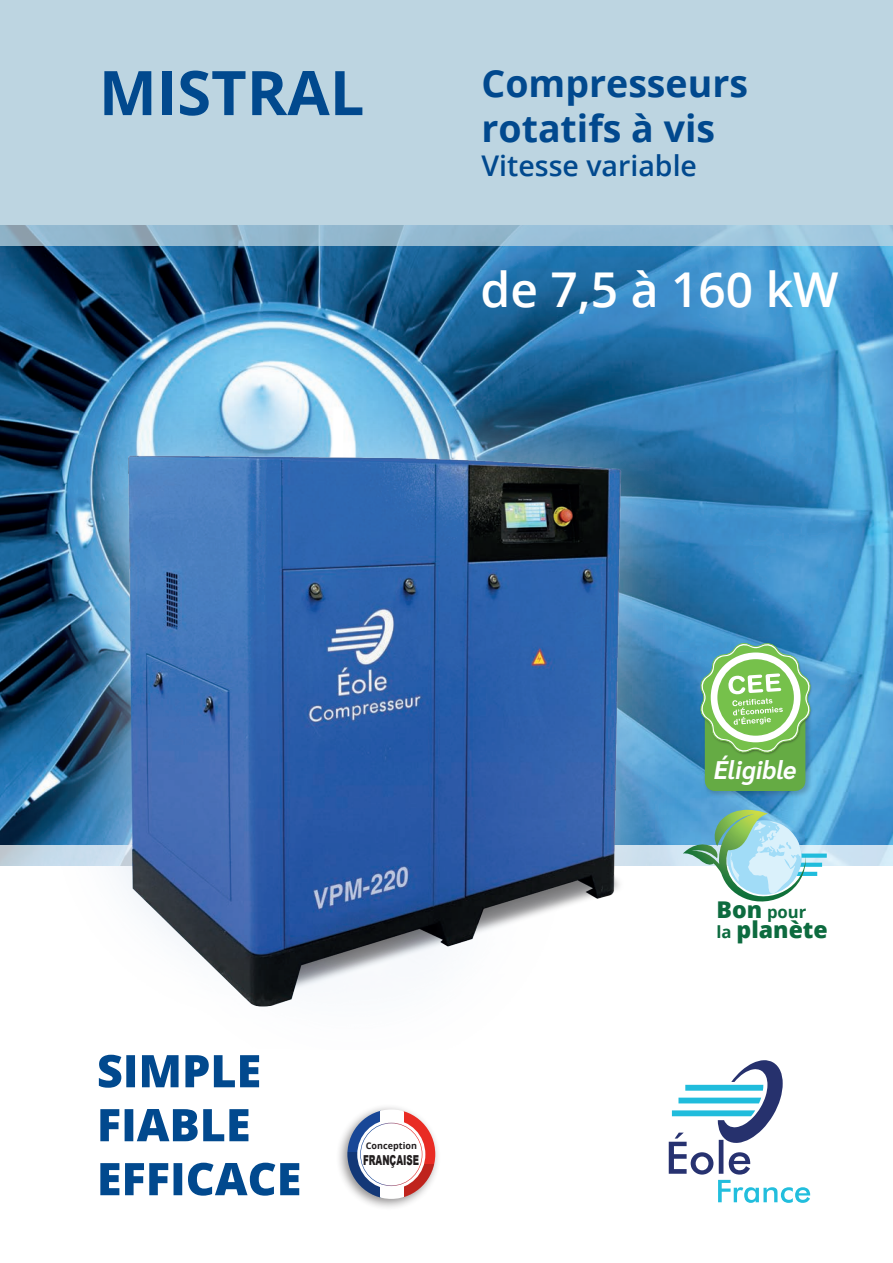
<style>
.page{position:relative;width:893px;height:1263px;background:#fff}
.page>*{position:absolute;margin:0;border:0;box-sizing:border-box;transform-origin:0 0}
.t1{font:700 61.5px "Open Sans";color:#01498e}
.t2{font:600 48px "Open Sans";color:#fff}
.t3{font:700 37.5px/45px "Open Sans";color:#01498e}
.t4{font:600 28.5px "Open Sans";color:#01498e}
.t5{font:italic 700 25.5px "Sarabun";color:#fff}
.t6{font:800 23.1px "Open Sans";color:#0d6b3f}
.t7{font:700 16.65px "Open Sans";color:#0d6b3f}
.t8{font:900 13.8px "Arial";color:#231f20;scale:.63 1}
.t9{font:700 9.15px "Open Sans";color:#231f20}
.s1{font-weight:800;font-size:23.1px}
.s2{font-weight:700;font-size:16.65px}
</style>
<div class="page">
<div style="left:0;top:0;width:893px;height:247px;background:#bdd5e1"></div>
<svg style="left:669px;top:1060px;width:114px;height:114px"></svg>
<svg style="left:718px;top:1180px;width:92px;height:23px"></svg>
<img style="left:0;top:225px;width:893px;height:640px">
<div style="left:16px;top:376px;width:684px;height:711px;background:#fff;opacity:.62"></div>
<img style="left:48px;top:394px;width:656px;height:655px">
<svg style="left:683px;top:810px;width:144px;height:99px"></svg>
<div style="left:703px;top:706px;width:110px;height:92px;background:#231f20;opacity:.23"></div>
<div style="left:705px;top:708px;width:100px;height:83px;background:#65ab44;border-radius:10px"></div>
<img style="left:692px;top:635px;width:128px;height:128px">
<svg style="left:699px;top:642px;width:112px;height:112px"></svg>
<svg style="left:100px;top:1163px;width:199px;height:33px"></svg>
<svg style="left:100px;top:1109px;width:148px;height:32px"></svg>
<svg style="left:99px;top:1055px;width:160px;height:33px"></svg>
<div style="left:335px;top:1103px;width:106px;height:108px;background:#231f20;opacity:.5"></div>
<svg style="left:347px;top:1109px;width:33px;height:44px"></svg>
<svg style="left:404px;top:1109px;width:31px;height:55px"></svg>
<svg style="left:347px;top:1153px;width:33px;height:46px"></svg>
<svg style="left:404px;top:1164px;width:31px;height:35px"></svg>
<div style="left:380px;top:1109px;width:24px;height:90px;background:#fff"></div>
<svg style="left:357px;top:1120px;width:68px;height:69px"></svg>
<svg style="left:360px;top:1123px;width:62px;height:63px"></svg>
<h1 class="t1" style="left:99px;top:49px;width:267px">MISTRAL</h1>
<p class="t3" style="left:481px;top:60px;width:268px">Compresseurs rotatifs à vis</p>
<p class="t4" style="left:481px;top:146px;width:217px">Vitesse variable</p>
<p class="t2" style="left:480px;top:256px;width:360px">de 7,5 à 160 kW</p>
<p class="t9" style="left:366px;top:1139px;width:53px">Conception</p>
<p class="t8" style="left:363px;top:1150px;width:91px">FRANÇAISE</p>
<p class="t5" style="left:714px;top:755px;width:84px">Éligible</p>
<p class="t7" style="left:716px;top:900px;width:91px"><span class="s1">Bon</span> pour</p>
<p class="t6" style="left:716px;top:912px;width:113px"><span class="s2">la</span> planète</p>
</div>
